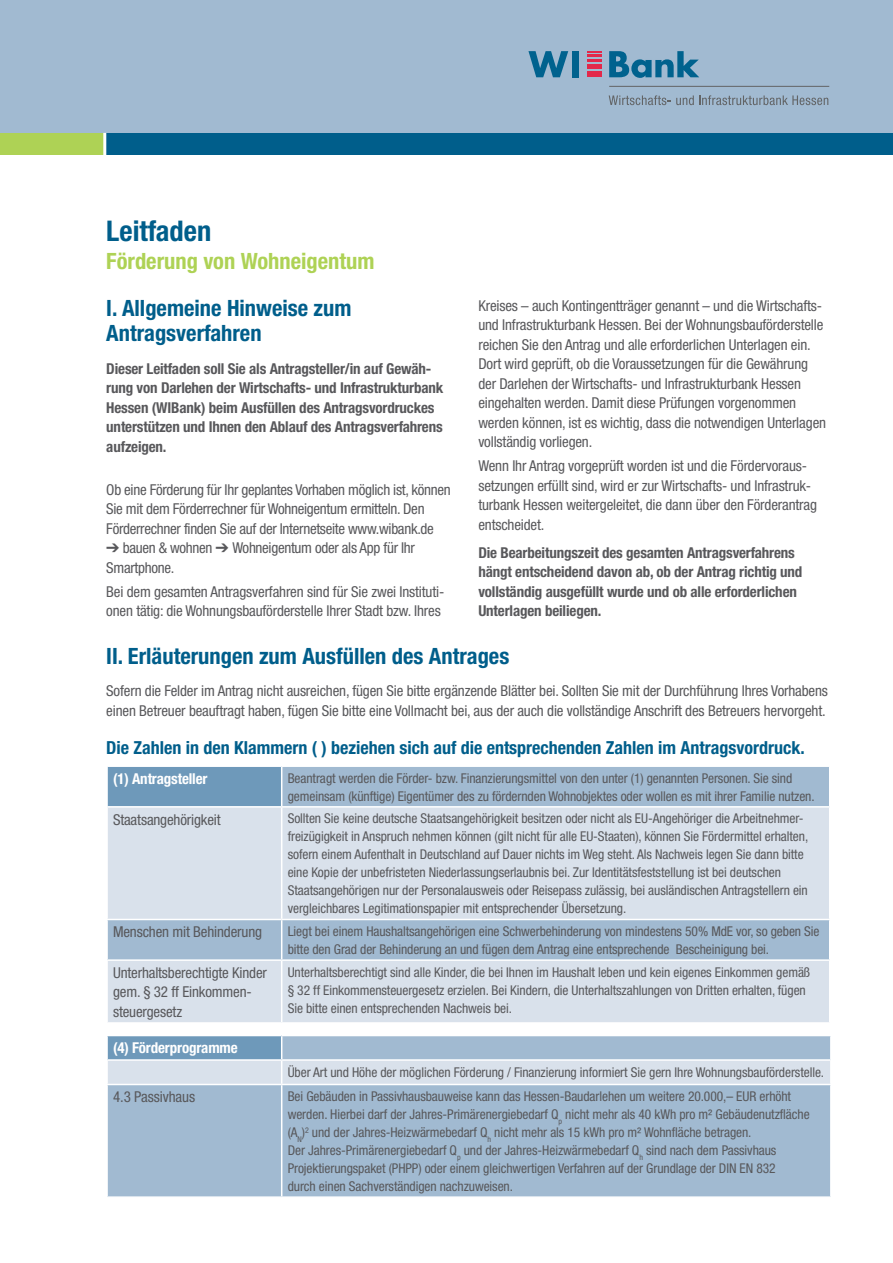
<style>
.page{position:relative;width:893px;height:1263px;background:#fff}
.page>*{position:absolute;margin:0;border:0;box-sizing:border-box;transform-origin:0 0}
.t1{font:700 condensed 28.5px "Helvetica Neue";color:#005e8b}
.t2{font:700 condensed 22.5px/25.5px "Helvetica Neue";color:#005e8b}
.t3{font:700 condensed 22.5px "Helvetica Neue";color:#aed255}
.t4{font:700 condensed 18px "Helvetica Neue";color:#005e8b}
.t5{font:condensed 15px/19.5px "Helvetica Neue";letter-spacing:-.01em;color:#58585b}
.t6{font:700 condensed 15px/19.5px "Helvetica Neue";letter-spacing:-.01em;color:#58585b}
.t7{font:700 condensed 15px "Helvetica Neue";letter-spacing:-.01em;color:#fff}
.t8{font:condensed 13.5px/18px "Helvetica Neue";letter-spacing:-.005em;color:#58585b}
</style>
<div class="page">
<div style="left:0;top:0;width:893px;height:151px;background:#a1bad1"></div>
<div style="left:0;top:133px;width:893px;height:21px;background:#005e8b"></div>
<svg style="left:528px;top:51px;width:40px;height:26px"></svg>
<div style="left:572px;top:51px;width:7px;height:26px;background:#00628e"></div>
<hr style="left:609px;top:86px;width:220px;height:1px;background:#626466">
<svg style="left:609px;top:51px;width:90px;height:27px"></svg>
<div style="left:587px;top:71px;width:14px;height:6px;background:#e3284a"></div>
<div style="left:587px;top:64px;width:14px;height:5px;background:#e3284a"></div>
<hr style="left:587px;top:59px;width:14px;height:3px;background:#e3284a">
<svg style="left:587px;top:51px;width:14px;height:6px"></svg>
<svg style="left:609px;top:95px;width:219px;height:10px"></svg>
<div style="left:107px;top:766px;width:175px;height:41px;background:#6e99ba"></div>
<div style="left:282px;top:766px;width:548px;height:41px;background:#a1bad1"></div>
<div style="left:108px;top:807px;width:721px;height:215px;background:#d9e1eb"></div>
<div style="left:108px;top:920px;width:721px;height:39px;background:#a1bad1"></div>
<hr style="left:106px;top:765px;width:176px;height:2px;background:#fff">
<hr style="left:106px;top:767px;width:2px;height:39px;background:#fff">
<hr style="left:282px;top:765px;width:548px;height:2px;background:#fff">
<hr style="left:281px;top:767px;width:1px;height:39px;background:#fff">
<hr style="left:829px;top:767px;width:1px;height:39px;background:#fff">
<hr style="left:106px;top:806px;width:176px;height:1px;background:#fff">
<hr style="left:282px;top:806px;width:548px;height:1px;background:#fff">
<hr style="left:281px;top:807px;width:1px;height:112px;background:#fff">
<hr style="left:106px;top:919px;width:176px;height:1px;background:#fff">
<hr style="left:282px;top:919px;width:548px;height:1px;background:#fff">
<hr style="left:281px;top:920px;width:1px;height:39px;background:#fff">
<hr style="left:106px;top:959px;width:176px;height:2px;background:#fff">
<hr style="left:282px;top:959px;width:548px;height:2px;background:#fff">
<hr style="left:281px;top:961px;width:1px;height:61px;background:#fff">
<div style="left:108px;top:1085px;width:722px;height:111px;background:#a1bad1"></div>
<svg style="left:107px;top:1036px;width:724px;height:48px;background:#bacbdc"></svg>
<hr style="left:830px;top:1061px;width:2px;height:23px;background:#fff">
<hr style="left:281px;top:1085px;width:1px;height:111px;background:#fff">
<div style="left:0;top:133px;width:106px;height:21px;background:#aed255"></div>
<hr style="left:103px;top:133px;width:3px;height:28px;background:#fff">
<h1 class="t1" style="left:106px;top:213px;width:106px">Leitfaden</h1>
<h2 class="t3" style="left:106px;top:247px;width:270px">Förderung von Wohneigentum</h2>
<h2 class="t2" style="left:106px;top:295px;width:247px">I. Allgemeine Hinweise zum<br>Antragsverfahren</h2>
<p class="t6" style="left:106px;top:358px;width:339px">Dieser Leitfaden soll Sie als Antragsteller/in auf Gewäh&shy;rung von Darlehen der Wirtschafts- und Infrastrukturbank Hessen (WIBank) beim Ausfüllen des Antragsvordruckes unterstützen und Ihnen den Ablauf des Antragsverfahrens aufzeigen.</p>
<p class="t5" style="left:106px;top:480px;width:346px">Ob eine Förderung für Ihr geplantes Vorhaben möglich ist, können<br>Sie mit dem Förderrechner für Wohneigentum ermitteln. Den<br>Förderrechner finden Sie auf der Internetseite www.wibank.de</p>
<p class="t5" style="left:106px;top:538px;width:310px">➔ bauen &amp; wohnen ➔ Wohneigentum oder als App für Ihr<br>Smartphone.</p>
<p class="t5" style="left:106px;top:581px;width:340px">Bei dem gesamten Antragsverfahren sind für Sie zwei Instituti&shy;onen tätig: die Wohnungsbauförderstelle Ihrer Stadt bzw. Ihres</p>
<h2 class="t2" style="left:106px;top:643px;width:405px">II. Erläuterungen zum Ausfüllen des Antrages</h2>
<p class="t5" style="left:106px;top:681px;width:723px">Sofern die Felder im Antrag nicht ausreichen, fügen Sie bitte ergänzende Blätter bei. Sollten Sie mit der Durchführung Ihres Vorhabens einen Betreuer beauftragt haben, fügen Sie bitte eine Vollmacht bei, aus der auch die vollständige Anschrift des Betreuers hervorgeht.</p>
<h3 class="t4" style="left:106px;top:737px;width:700px">Die Zahlen in den Klammern ( ) beziehen sich auf die entsprechenden Zahlen im Antragsvordruck.</h3>
<p class="t7" style="left:113px;top:769px;width:96px">(1) Antragsteller</p>
<p class="t8" style="left:288px;top:769px;width:528px">Beantragt werden die Förder- bzw. Finanzierungsmittel von den unter (1) genannten Personen. Sie sind gemeinsam (künftige) Eigentümer des zu fördernden Wohnobjektes oder wollen es mit ihrer Familie nutzen.</p>
<p class="t5" style="left:113px;top:809px;width:109px">Staatsangehörigkeit</p>
<p class="t8" style="left:288px;top:810px;width:522px">Sollten Sie keine deutsche Staatsangehörigkeit besitzen oder nicht als EU-Angehöriger die Arbeitnehmer&shy;freizügigkeit in Anspruch nehmen können (gilt nicht für alle EU-Staaten), können Sie Fördermittel erhalten, sofern einem Aufenthalt in Deutschland auf Dauer nichts im Weg steht. Als Nachweis legen Sie dann bitte eine Kopie der unbefristeten Niederlassungserlaubnis bei. Zur Identitätsfeststellung ist bei deutschen Staatsangehörigen nur der Personalausweis oder Reisepass zulässig, bei ausländischen Antragstellern ein vergleichbares Legitimationspapier mit entsprechender Übersetzung.</p>
<p class="t5" style="left:113px;top:922px;width:151px">Menschen mit Behinderung</p>
<p class="t8" style="left:288px;top:922px;width:533px">Liegt bei einem Haushaltsangehörigen eine Schwerbehinderung von mindestens 50% MdE vor, so geben Sie bitte den Grad der Behinderung an und fügen dem Antrag eine entsprechende Bescheinigung bei.</p>
<p class="t5" style="left:113px;top:963px;width:155px">Unterhaltsberechtigte Kinder gem. § 32 ff Einkommen&shy;steuergesetz</p>
<p class="t8" style="left:288px;top:963px;width:524px">Unterhaltsberechtigt sind alle Kinder, die bei Ihnen im Haushalt leben und kein eigenes Einkommen gemäß § 32 ff Einkommensteuergesetz erzielen. Bei Kindern, die Unterhaltszahlungen von Dritten erhalten, fügen<br>Sie bitte einen entsprechenden Nachweis bei.</p>
<p class="t5" style="left:478px;top:296px;width:349px">Kreises – auch Kontingentträger genannt – und die Wirtschafts&shy;und Infrastrukturbank Hessen. Bei der Wohnungsbauförderstelle reichen Sie den Antrag und alle erforderlichen Unterlagen ein.<br>Dort wird geprüft, ob die Voraussetzungen für die Gewährung der Darlehen der Wirtschafts- und Infrastrukturbank Hessen eingehalten werden. Damit diese Prüfungen vorgenommen werden können, ist es wichtig, dass die notwendigen Unterlagen vollständig vorliegen.</p>
<p class="t5" style="left:478px;top:456px;width:340px">Wenn Ihr Antrag vorgeprüft worden ist und die Fördervoraus&shy;setzungen erfüllt sind, wird er zur Wirtschafts- und Infrastruk&shy;turbank Hessen weitergeleitet, die dann über den Förderantrag entscheidet.</p>
<p class="t6" style="left:478px;top:542px;width:326px">Die Bearbeitungszeit des gesamten Antragsverfahrens hängt entscheidend davon ab, ob der Antrag richtig und vollständig ausgefüllt wurde und ob alle erforderlichen Unterlagen beiliegen.</p>
<p class="t7" style="left:113px;top:1039px;width:126px">(4) Förderprogramme</p>
<p class="t8" style="left:288px;top:1063px;width:538px">Über Art und Höhe der möglichen Förderung / Finanzierung informiert Sie gern Ihre Wohnungsbauförderstelle.</p>
<p class="t5" style="left:113px;top:1087px;width:84px">4.3 Passivhaus</p>
<p class="t8" style="left:288px;top:1087px;width:523px">Bei Gebäuden in Passivhausbauweise kann das Hessen-Baudarlehen um weitere 20.000,– EUR erhöht werden. Hierbei darf der Jahres-Primärenergiebedarf Q<sub>p</sub> nicht mehr als 40 kWh pro m² Gebäudenutzfläche (A<sub>N</sub>)<sup>2</sup> und der Jahres-Heizwärmebedarf Q<sub>h</sub> nicht mehr als 15 kWh pro m² Wohnfläche betragen.<br>Der Jahres-Primärenergiebedarf Q<sub>p</sub> und der Jahres-Heizwärmebedarf Q<sub>h</sub> sind nach dem Passivhaus Projektierungspaket (PHPP) oder einem gleichwertigen Verfahren auf der Grundlage der DIN EN 832<br>durch einen Sachverständigen nachzuweisen.</p>
</div>
